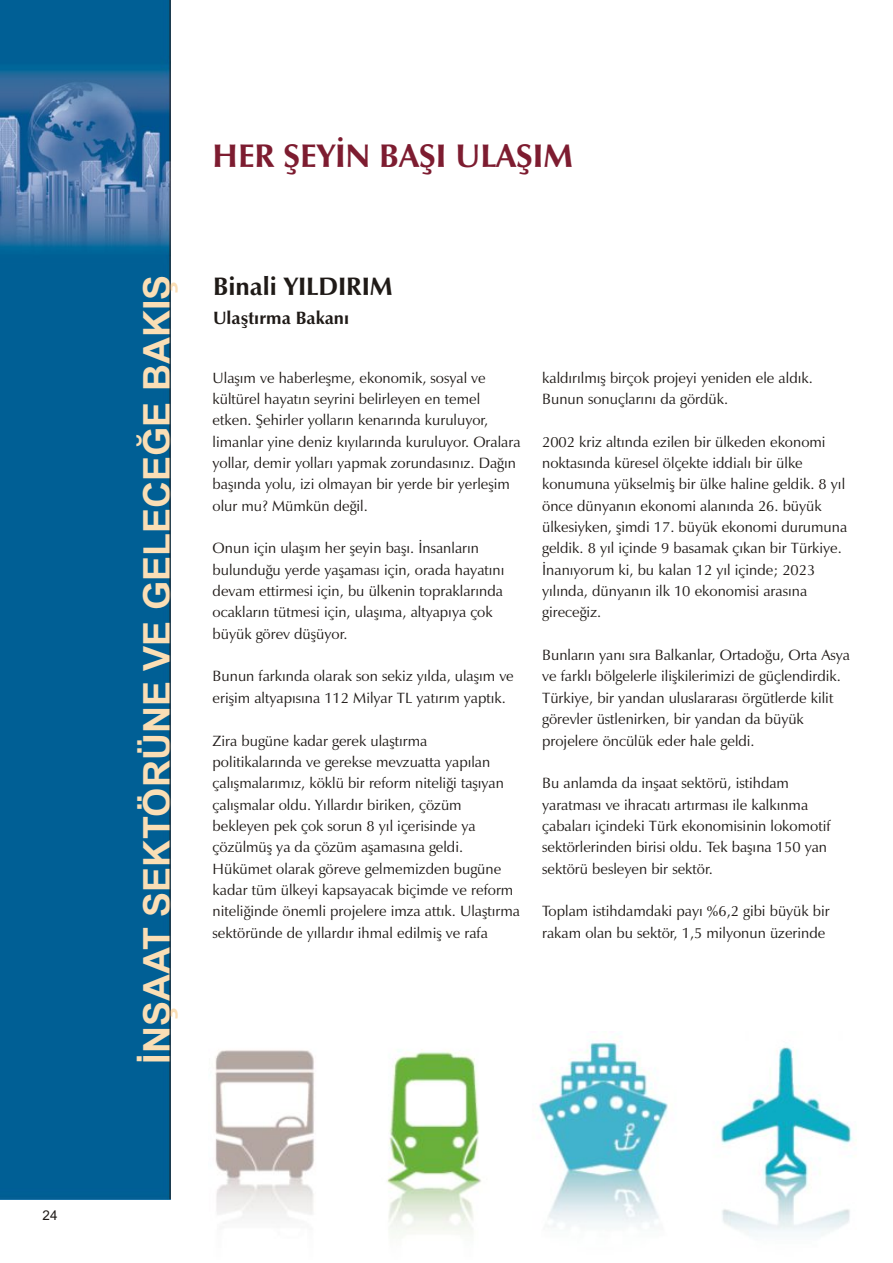
<style>
.page{position:relative;width:893px;height:1263px;background:#fff}
.page>*{position:absolute;margin:0;border:0;box-sizing:border-box;transform-origin:0 0}
.t1{font:700 37.5px "Arial";color:#fadeb5}
.t2{font:700 33px "Zapf Humanist 601 BT";color:#7d1c30}
.t3{font:700 25.5px "Zapf Humanist 601 BT";color:#1f1a17}
.t4{font:700 18px "Zapf Humanist 601 BT";color:#1f1a17}
.t5{font:15px/21.3px "Zapf Humanist 601 BT";color:#1f1a17}
.t6{font:13.5px "Arial";color:#1f1a17}
</style>
<div class="page">
<img style="left:215px;top:1040px;width:638px;height:194px">
<img style="left:0;top:0;width:170px;height:1199px">
<hr style="left:170px;top:0;width:1px;height:1199px;background:#1f1a17">
<p class="t6" style="left:43px;top:1210px;width:17px">24</p>
<h2 class="t2" style="left:213px;top:142px;width:362px">HER ŞEYİN BAŞI ULAŞIM</h2>
<h1 class="t1" style="left:143px;top:1064px;width:791px;rotate:-90deg">İNŞAAT SEKTÖRÜNE VE GELECEĞE BAKIŞ</h1>
<h3 class="t3" style="left:213px;top:276px;width:181px">Binali YILDIRIM</h3>
<p class="t4" style="left:213px;top:311px;width:138px">Ulaştırma Bakanı</p>
<p class="t5" style="left:213px;top:368px;width:309px">Ulaşım ve haberleşme, ekonomik, sosyal ve kültürel hayatın seyrini belirleyen en temel etken. Şehirler yolların kenarında kuruluyor, limanlar yine deniz kıyılarında kuruluyor. Oralara yollar, demir yolları yapmak zorundasınız. Dağın başında yolu, izi olmayan bir yerde bir yerleşim olur mu? Mümkün değil.</p>
<p class="t5" style="left:213px;top:539px;width:293px">Onun için ulaşım her şeyin başı. İnsanların bulunduğu yerde yaşaması için, orada hayatını devam ettirmesi için, bu ülkenin topraklarında ocakların tütmesi için, ulaşıma, altyapıya çok büyük görev düşüyor.</p>
<p class="t5" style="left:213px;top:667px;width:303px">Bunun farkında olarak son sekiz yılda, ulaşım ve erişim altyapısına 112 Milyar TL yatırım yaptık.</p>
<p class="t5" style="left:213px;top:731px;width:309px">Zira bugüne kadar gerek ulaştırma politikalarında ve gerekse mevzuatta yapılan çalışmalarımız, köklü bir reform niteliği taşıyan çalışmalar oldu. Yıllardır biriken, çözüm bekleyen pek çok sorun 8 yıl içerisinde ya çözülmüş ya da çözüm aşamasına geldi.<br>Hükümet olarak göreve gelmemizden bugüne kadar tüm ülkeyi kapsayacak biçimde ve reform niteliğinde önemli projelere imza attık. Ulaştırma sektöründe de yıllardır ihmal edilmiş ve rafa</p>
<p class="t5" style="left:542px;top:368px;width:272px">kaldırılmış birçok projeyi yeniden ele aldık.<br>Bunun sonuçlarını da gördük.</p>
<p class="t5" style="left:542px;top:432px;width:307px">2002 kriz altında ezilen bir ülkeden ekonomi noktasında küresel ölçekte iddialı bir ülke konumuna yükselmiş bir ülke haline geldik. 8 yıl önce dünyanın ekonomi alanında 26. büyük ülkesiyken, şimdi 17. büyük ekonomi durumuna geldik. 8 yıl içinde 9 basamak çıkan bir Türkiye.<br>İnanıyorum ki, bu kalan 12 yıl içinde; 2023 yılında, dünyanın ilk 10 ekonomisi arasına gireceğiz.</p>
<p class="t5" style="left:542px;top:645px;width:309px">Bunların yanı sıra Balkanlar, Ortadoğu, Orta Asya ve farklı bölgelerle ilişkilerimizi de güçlendirdik.<br>Türkiye, bir yandan uluslararası örgütlerde kilit görevler üstlenirken, bir yandan da büyük projelere öncülük eder hale geldi.</p>
<p class="t5" style="left:542px;top:774px;width:290px">Bu anlamda da inşaat sektörü, istihdam yaratması ve ihracatı artırması ile kalkınma çabaları içindeki Türk ekonomisinin lokomotif sektörlerinden birisi oldu. Tek başına 150 yan sektörü besleyen bir sektör.</p>
<p class="t5" style="left:542px;top:902px;width:289px">Toplam istihdamdaki payı %6,2 gibi büyük bir rakam olan bu sektör, 1,5 milyonun üzerinde</p>
</div>
